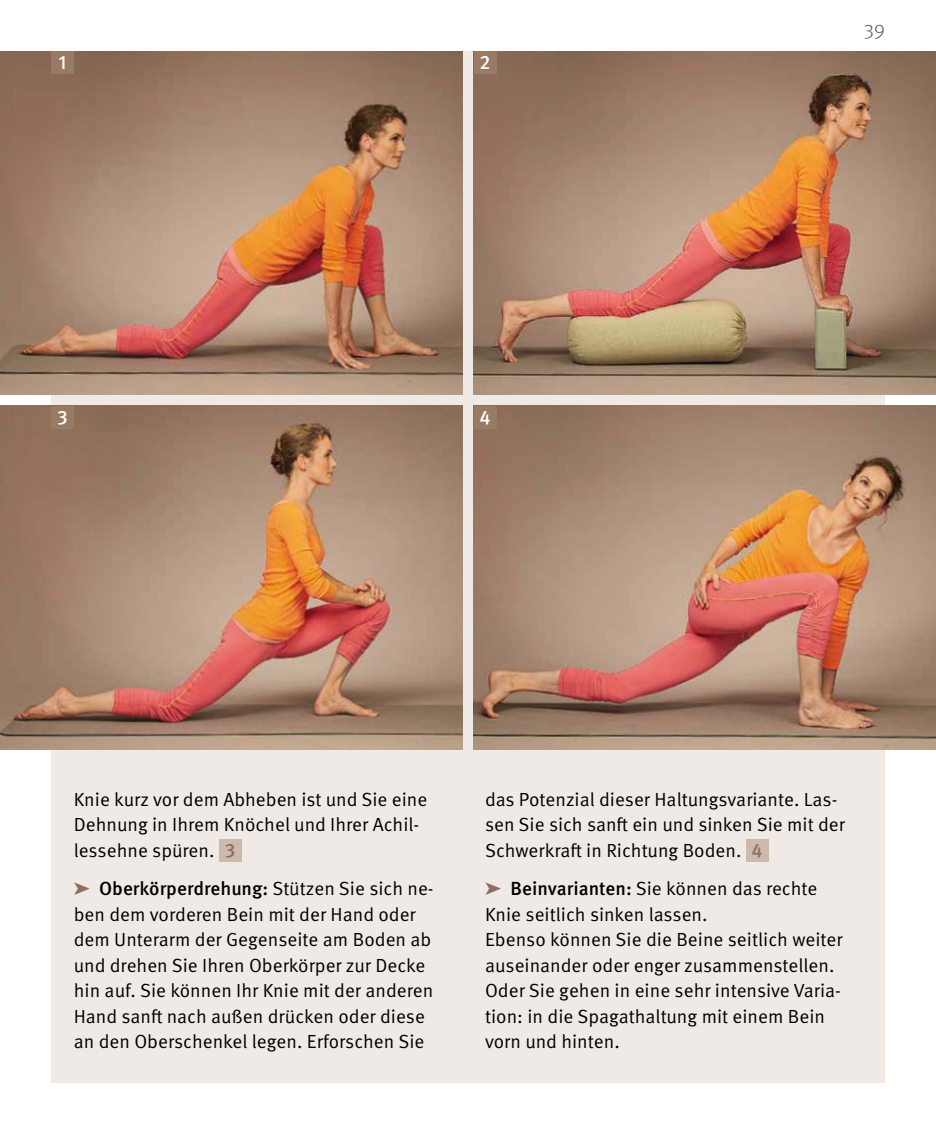
<style>
.page{position:relative;width:936px;height:1134px;background:#fff}
.page>*{position:absolute;margin:0;border:0;box-sizing:border-box;transform-origin:0 0}
.t1{font:300 20px "Meta OT";color:#58585a}
.t2{font:500 19.6px "Meta OT";color:#fff}
.t3{font:19px/25.6px "Meta OT Norm";color:#000}
.t4{font:500 19px "Meta OT";color:#000}
.s1{font-family:"Meta OT";font-weight:500;font-size:19.6px;color:#8d715e}
.s2{font-family:"Meta OT Norm";font-weight:400}
.s3{font-family:"Meta OT";font-weight:500}
</style>
<div class="page">
<div style="left:51px;top:51px;width:833px;height:1032px;background:#f0eae6"></div>
<div style="left:745px;top:839px;width:23px;height:23px;background:#ccbaad"></div>
<div style="left:219px;top:839px;width:22px;height:23px;background:#ccbaad"></div>
<img style="left:0;top:51px;width:462px;height:344px">
<div style="left:51px;top:51px;width:23px;height:23px;background:#997a64"></div>
<img style="left:473px;top:51px;width:462px;height:344px">
<div style="left:473px;top:51px;width:23px;height:23px;background:#997a64"></div>
<img style="left:473px;top:406px;width:462px;height:344px">
<div style="left:473px;top:406px;width:23px;height:23px;background:#997a64"></div>
<img style="left:0;top:406px;width:462px;height:344px">
<div style="left:51px;top:406px;width:23px;height:23px;background:#997a64"></div>
<p class="t2" style="left:58px;top:54px;width:9px">1</p>
<p class="t2" style="left:479px;top:54px;width:13px">2</p>
<p class="t2" style="left:57px;top:409px;width:12px">3</p>
<p class="t2" style="left:479px;top:409px;width:13px">4</p>
<p class="t1" style="left:863px;top:23px;width:22px">39</p>
<p class="t3" style="left:74px;top:787px;width:355px">Knie kurz vor dem Abheben ist und Sie eine<br>Dehnung in Ihrem Knöchel und Ihrer Achil&shy;lessehne spüren. <span class="s1">3</span></p>
<p class="t4" style="left:99px;top:881px;width:336px">Oberkörperdrehung: <span class="s2">Stützen Sie sich ne-</span></p>
<p class="t3" style="left:74px;top:902px;width:361px">ben dem vorderen Bein mit der Hand oder dem Unterarm der Gegenseite am Boden ab und drehen Sie Ihren Oberkörper zur Decke hin auf. Sie können Ihr Knie mit der anderen Hand sant nach außen drücken oder diese an den Oberschenkel legen. Erforschen Sie</p>
<p class="t3" style="left:485px;top:787px;width:361px">das Potenzial dieser Haltungsvariante. Las&shy;sen Sie sich sant ein und sinken Sie mit der<br>Schwerkrat in Richtung Boden. <span class="s1">4</span></p>
<p class="t3" style="left:485px;top:877px;width:359px;text-indent:26px"><span class="s3">Beinvarianten:</span> Sie können das rechte Knie seitlich sinken lassen.<br>Ebenso können Sie die Beine seitlich weiter auseinander oder enger zusammenstellen.<br>Oder Sie gehen in eine sehr intensive Varia&shy;tion: in die Spagathaltung mit einem Bein vorn und hinten.</p>
</div>
